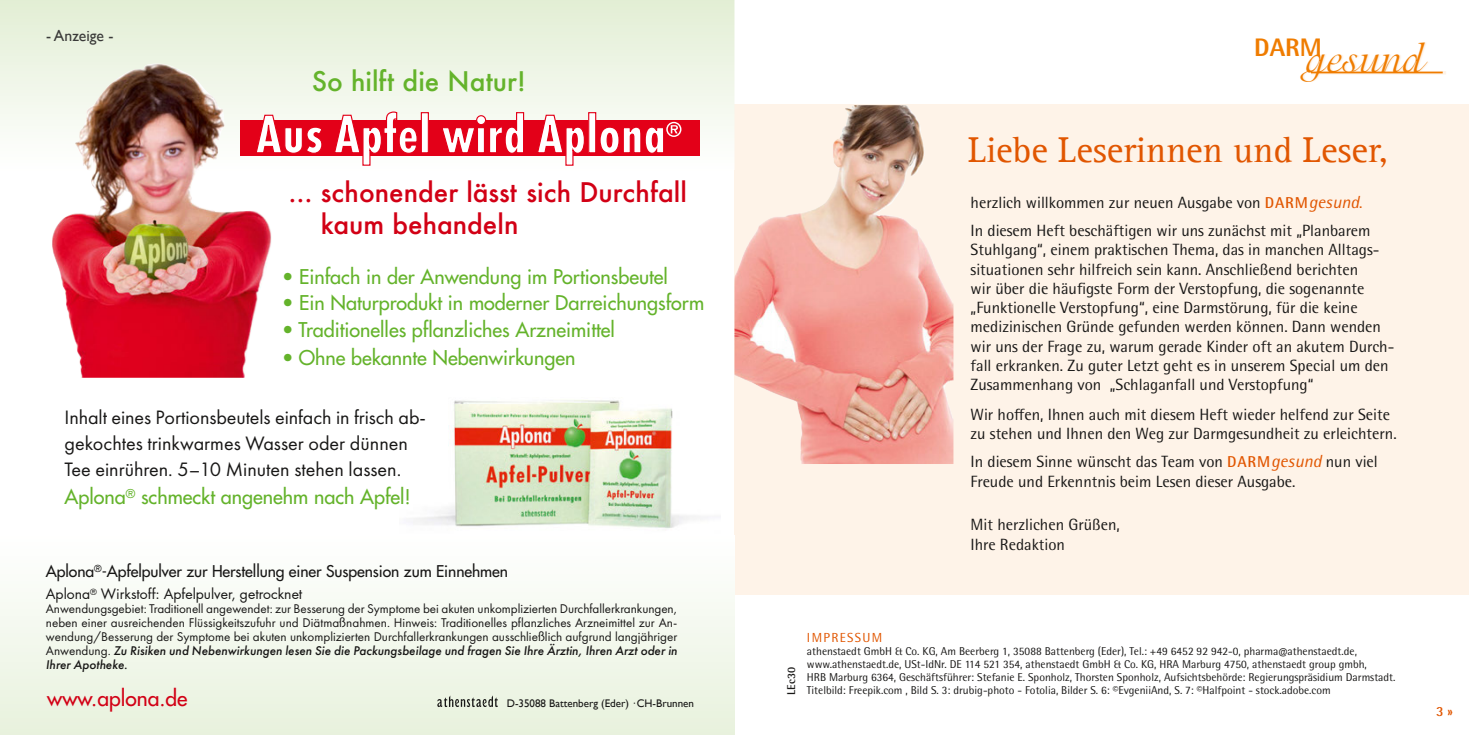
<style>
.page{position:relative;width:1469px;height:735px;background:#fff}
.page>*{position:absolute;margin:0;border:0;box-sizing:border-box;transform-origin:0 0}
.t1{font:40.43px "Isadora Std";color:#ef7c00}
.t2{font:36.75px "Rotis Serif Pro";letter-spacing:-.005em;color:#e15601}
.t3{font:500 26.25px "Futura";color:#d20015}
.t4{font:500 26.25px "Futura";color:#64b32b}
.t5{font:800 25.38px "Rotis Semi Sans Pro";color:#ef7c00}
.t6{font:500 21px "Futura LT Pro";color:#d20015}
.t7{font:20.12px/26.2px "Futura PT";color:#181716}
.t8{font:500 19.78px "Futura LT Pro";color:#64b32b}
.t9{font:16.28px/19.2px "Rotis Semi Sans Pro";color:#181716}
.t10{font:500 15.75px "Futura LT Pro";letter-spacing:-.005em;color:#181716}
.t11{font:15.75px "Gill Sans";color:#3a3a39}
.t12{font:14px "Futura LT Pro";color:#181716}
.t13{font:700 14px "Rotis Semi Sans Pro";color:#e15601}
.t14{font:13.12px/14px "Futura PT";color:#181716;text-align:justify}
.t15{font:13.12px "Rotis Semi Sans Pro";letter-spacing:.1em;color:#e15601}
.t16{font:11.38px/13.1px "Rotis Semi Sans Pro";color:#181716}
.t17{font:700 11.38px "Rotis Semi Sans Pro";color:#181716}
.t18{font:11.03px "Gill Sans";color:#181716}
.s1{font-weight:500;font-style:italic}
.s2{font-weight:700;font-size:15.75px;color:#e15601}
.s3{font-style:italic;font-size:17.5px;color:#e15601}
.s4{color:#e15601}
</style>
<div class="page">
<hr style="left:1310px;top:71px;width:136px;height:3px;background:#fef3e8">
<hr style="left:1310px;top:72px;width:132px;height:1px;background:#ef7c00">
<div style="left:734px;top:104px;width:734px;height:491px;background:#fef3e8"></div>
<img style="left:734px;top:105px;width:219px;height:358px">
<div style="left:0;top:0;width:734px;height:170px;background:linear-gradient(to bottom,#e2eed4,#fffffe)"></div>
<div style="left:0;top:535px;width:734px;height:199px;background:linear-gradient(to bottom,#fff,#e8f2dd)"></div>
<img style="left:52px;top:63px;width:219px;height:314px">
<div style="left:240px;top:120px;width:460px;height:36px;background:#e30018"></div>
<svg style="left:255px;top:112px;width:68px;height:42px"></svg>
<svg style="left:333px;top:111px;width:85px;height:55px"></svg>
<div style="left:421px;top:113px;width:7px;height:40px;background:#fff"></div>
<div style="left:421px;top:112px;width:8px;height:41px;border:1px solid #e30018"></div>
<svg style="left:440px;top:111px;width:84px;height:43px"></svg>
<svg style="left:536px;top:112px;width:49px;height:54px"></svg>
<div style="left:588px;top:113px;width:7px;height:40px;background:#fff"></div>
<div style="left:588px;top:112px;width:8px;height:41px;border:1px solid #e30018"></div>
<svg style="left:600px;top:122px;width:81px;height:32px"></svg>
<img style="left:411px;top:400px;width:297px;height:129px">
<svg style="left:437px;top:695px;width:61px;height:11px"></svg>
<p class="t11" style="left:46px;top:26px;width:69px">- Anzeige -</p>
<p class="t4" style="left:312px;top:63px;width:215px">So hilft die Natur!</p>
<p class="t3" style="left:288px;top:174px;width:400px">... schonender lässt sich Durchfall</p>
<p class="t3" style="left:321px;top:207px;width:199px">kaum behandeln</p>
<p class="t8" style="left:282px;top:267px;width:387px">• Einfach in der Anwendung im Portionsbeutel</p>
<p class="t8" style="left:282px;top:293px;width:423px">• Ein Naturprodukt in moderner Darreichungsform</p>
<p class="t8" style="left:282px;top:319px;width:334px">• Traditionelles pflanzliches Arzneimittel</p>
<p class="t8" style="left:282px;top:347px;width:295px">• Ohne bekannte Nebenwirkungen</p>
<p class="t7" style="left:64px;top:405px;width:363px">Inhalt eines Portionsbeutels einfach in frisch ab&shy;gekochtes trinkwarmes Wasser oder dünnen</p>
<p class="t7" style="left:64px;top:458px;width:338px">Tee einrühren. 5–10 Minuten stehen lassen.</p>
<p class="t8" style="left:64px;top:487px;width:348px">Aplona<sup>®</sup> schmeckt angenehm nach Apfel!</p>
<p class="t10" style="left:46px;top:563px;width:464px">Aplona<sup>®</sup>-Apfelpulver zur Herstellung einer Suspension zum Einnehmen</p>
<p class="t12" style="left:46px;top:587px;width:258px">Aplona<sup>®</sup> Wirkstoff: Apfelpulver, getrocknet</p>
<p class="t14" style="left:46px;top:602px;width:633px">Anwendungsgebiet: Traditionell angewendet: zur Besserung der Symptome bei akuten unkomplizierten Durchfallerkrankungen, neben einer ausreichenden Flüssigkeitszufuhr und Diätmaßnahmen. Hinweis: Traditionelles pflanzliches Arzneimittel zur An&shy;wendung/Besserung der Symptome bei akuten unkomplizierten Durchfallerkrankungen ausschließlich aufgrund langjähriger Anwendung. <span class="s1">Zu Risiken und Nebenwirkungen lesen Sie die Packungsbeilage und fragen Sie Ihre Ärztin, Ihren Arzt oder in Ihrer Apotheke.</span></p>
<p class="t6" style="left:47px;top:687px;width:142px">www.aplona.de</p>
<p class="t18" style="left:507px;top:696px;width:189px">D-35088 Battenberg (Eder) · CH-Brunnen</p>
<p class="t5" style="left:1254px;top:32px;width:69px">DARM</p>
<p class="t1" style="left:1306px;top:42px;width:119px">gesund</p>
<p class="t2" style="left:968px;top:137px;width:421px">Liebe Leserinnen und Leser,</p>
<p class="t9" style="left:970px;top:194px;width:393px">herzlich willkommen zur neuen Ausgabe von <span class="s2">DARM</span><span class="s3">gesund</span><span class="s4">.</span></p>
<p class="t9" style="left:970px;top:222px;width:425px">In diesem Heft beschäftigen wir uns zunächst mit „Planbarem Stuhlgang“, einem praktischen Thema, das in manchen Alltags&shy;situationen sehr hilfreich sein kann. Anschließend berichten<br>wir über die häufigste Form der Verstopfung, die sogenannte „Funktionelle Verstopfung“, eine Darmstörung, für die keine medizinischen Gründe gefunden werden können. Dann wenden wir uns der Frage zu, warum gerade Kinder oft an akutem Durch&shy;fall erkranken. Zu guter Letzt geht es in unserem Special um den Zusammenhang von „Schlaganfall und Verstopfung“</p>
<p class="t9" style="left:970px;top:406px;width:427px">Wir hoffen, Ihnen auch mit diesem Heft wieder helfend zur Seite zu stehen und Ihnen den Weg zur Darmgesundheit zu erleichtern.</p>
<p class="t9" style="left:970px;top:453px;width:409px">In diesem Sinne wünscht das Team von <span class="s2">DARM</span><span class="s3">gesund</span> nun viel<br>Freude und Erkenntnis beim Lesen dieser Ausgabe.</p>
<p class="t9" style="left:970px;top:516px;width:151px">Mit herzlichen Grüßen,</p>
<p class="t9" style="left:970px;top:535px;width:96px">Ihre Redaktion</p>
<p class="t17" style="left:787px;top:694px;width:29px;rotate:-90deg">LEc30</p>
<p class="t15" style="left:807px;top:632px;width:77px">IMPRESSUM</p>
<p class="t16" style="left:807px;top:645px;width:590px">athenstaedt GmbH &amp; Co. KG, Am Beerberg 1, 35088 Battenberg (Eder), Tel.: +49 6452 92 942-0, pharma@athenstaedt.de, www.athenstaedt.de, USt-IdNr. DE 114 521 354, athenstaedt GmbH &amp; Co. KG, HRA Marburg 4750, athenstaedt group gmbh,<br>HRB Marburg 6364, Geschäftsführer: Stefanie E. Sponholz, Thorsten Sponholz, Aufsichtsbehörde: Regierungspräsidium Darmstadt.</p>
<p class="t16" style="left:807px;top:684px;width:525px">Titelbild: Freepik.com , Bild S. 3: drubig-photo - Fotolia, Bilder S. 6: ©EvgeniiAnd, S. 7: ©Halfpoint - stock.adobe.com</p>
<p class="t13" style="left:1436px;top:706px;width:18px">3 »</p>
</div>
